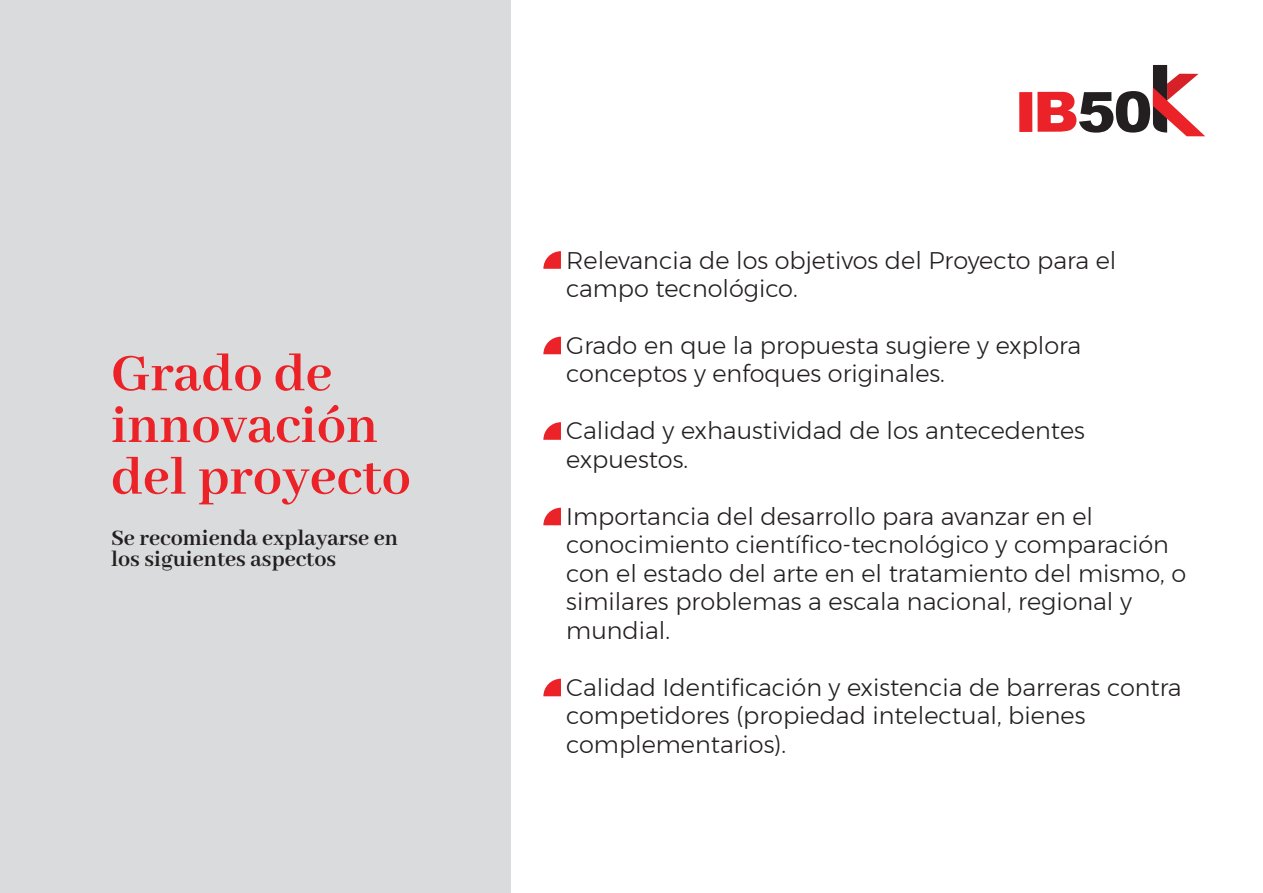
<style>
.page{position:relative;width:1263px;height:893px;background:#fff}
.page>*{position:absolute;margin:0;border:0;box-sizing:border-box;transform-origin:0 0}
.t1{font:700 57.9px/51.8px "Abhaya Libre";color:#eb2227}
.t2{font:300 24px/28.5px "Montserrat";color:#231f20}
.t3{font:700 24px/21px "Abhaya Libre";color:#231f20}
</style>
<div class="page">
<div style="left:0;top:0;width:510px;height:893px;background:#dadbdc"></div>
<div style="left:1019px;top:92px;width:13px;height:40px;background:#eb2227"></div>
<svg style="left:1037px;top:65px;width:168px;height:71px"></svg>
<svg style="left:543px;top:679px;width:18px;height:17px"></svg>
<svg style="left:543px;top:508px;width:18px;height:17px"></svg>
<svg style="left:543px;top:422px;width:18px;height:18px"></svg>
<svg style="left:543px;top:337px;width:18px;height:17px"></svg>
<svg style="left:543px;top:251px;width:18px;height:18px"></svg>
<h1 class="t1" style="left:111px;top:350px;width:301px">Grado de innovación del proyecto</h1>
<p class="t3" style="left:111px;top:529px;width:289px">Se recomienda explayarse en los siguientes aspectos</p>
<p class="t2" style="left:566px;top:245px;width:552px">Relevancia de los objetivos del Proyecto para el campo tecnológico.</p>
<p class="t2" style="left:566px;top:331px;width:516px">Grado en que la propuesta sugiere y explora conceptos y enfoques originales.</p>
<p class="t2" style="left:566px;top:416px;width:520px">Calidad y exhaustividad de los antecedentes expuestos.</p>
<p class="t2" style="left:566px;top:502px;width:621px">Importancia del desarrollo para avanzar en el conocimiento científico-tecnológico y comparación con el estado del arte en el tratamiento del mismo, o similares problemas a escala nacional, regional y mundial.</p>
<p class="t2" style="left:566px;top:673px;width:617px">Calidad Identificación y existencia de barreras contra competidores (propiedad intelectual, bienes complementarios).</p>
</div>
